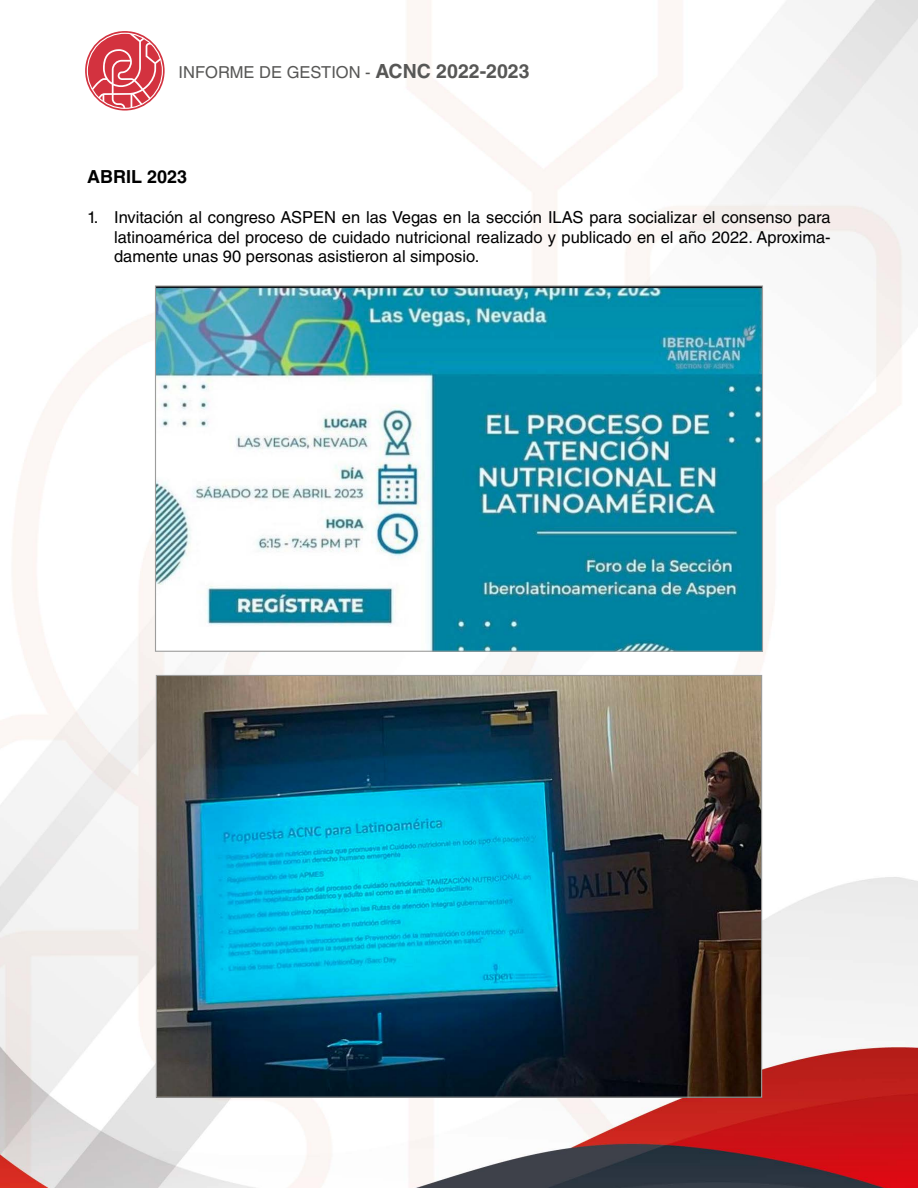
<style>
.page{position:relative;width:918px;height:1188px;background:#fff}
.page>*{position:absolute;margin:0;border:0;box-sizing:border-box;transform-origin:0 0}
.t1{font:700 18px "Helvetica LT Std";color:#000}
.t2{font:16.5px/19.8px "Helvetica LT Std";color:#000;text-align:justify}
.t3{font:16.5px "Helvetica LT Std";color:#575756}
.s1{font-weight:700;font-size:19.5px}
</style>
<div class="page">
<img style="left:0;top:0;width:918px;height:1188px">
<svg style="left:85px;top:31px;width:80px;height:80px"></svg>
<svg style="left:87px;top:33px;width:76px;height:76px"></svg>
<img style="left:157px;top:287px;width:604px;height:363px">
<img style="left:158px;top:677px;width:602px;height:419px">
<p class="t3" style="left:179px;top:62px;width:352px">INFORME DE GESTION - <span class="s1">ACNC 2022-2023</span></p>
<p class="t1" style="left:87px;top:166px;width:102px">ABRIL 2023</p>
<p class="t2" style="left:114px;top:207px;width:718px;text-indent:-27px">1. Invitación al congreso ASPEN en las Vegas en la sección ILAS para socializar el consenso para latinoamérica del proceso de cuidado nutricional realizado y publicado en el año 2022. Aproxima&shy;damente unas 90 personas asistieron al simposio.</p>
</div>
